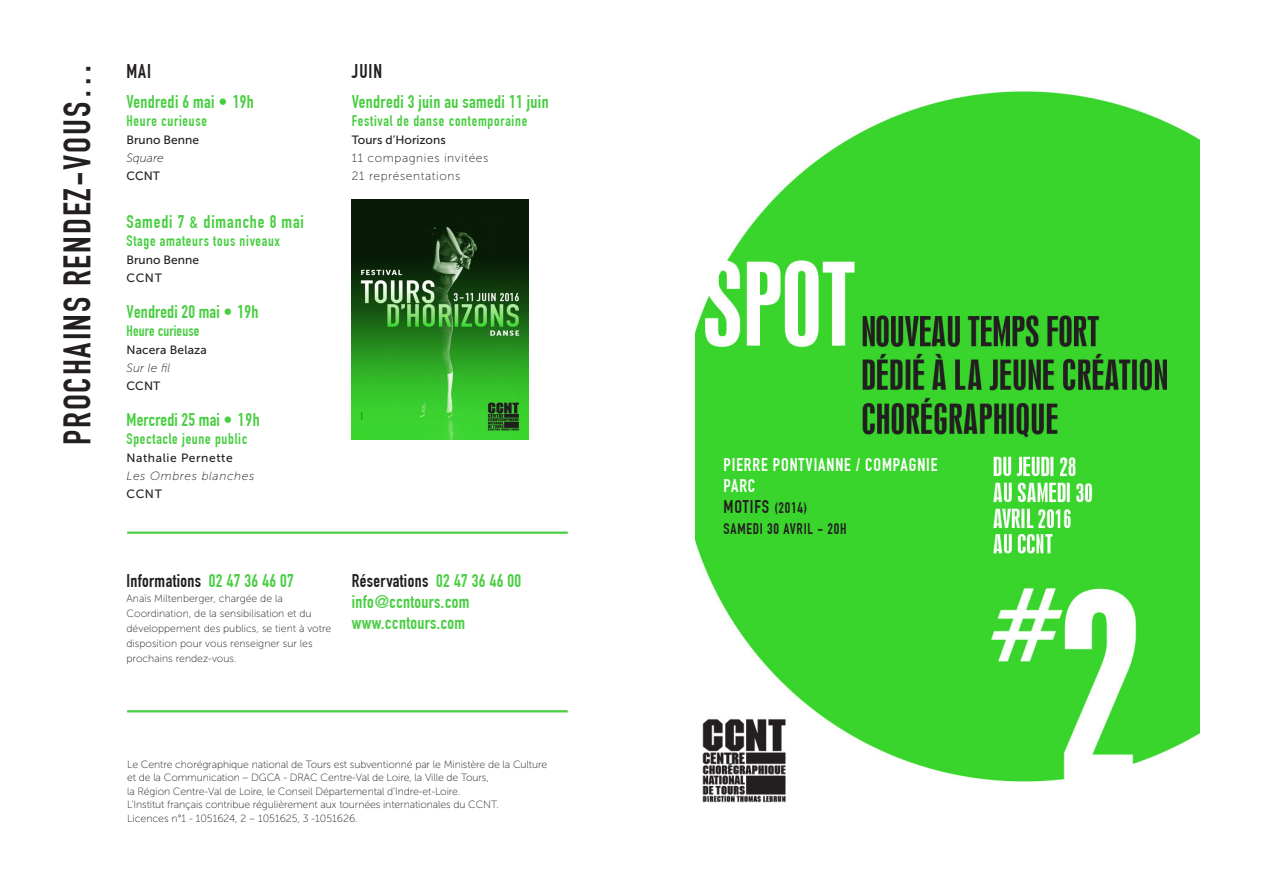
<style>
.page{position:relative;width:1263px;height:893px;background:#fff}
.page>*{position:absolute;margin:0;border:0;box-sizing:border-box;transform-origin:0 0}
.Titres{font:700 37.5px "DIN Condensed";letter-spacing:.05em;color:#231f20}
.titre_spectacle_lieu{font:700 19.5px "DIN Condensed";color:#231f20}
.DATE_NOIR{font:700 19.5px "DIN Condensed";color:#231f20}
.DATE_NOIR-2{font:700 18px/21px "DIN Condensed";letter-spacing:.02em;color:#49ce42}
.titre_spectacle_lieu-2{font:700 18px "DIN Condensed";letter-spacing:.02em;color:#49ce42}
.texte_presentation{font:700 18px/21px "DIN Condensed";letter-spacing:.05em;color:#fff}
.DATE_NOIR-3{font:700 18px "DIN Condensed";letter-spacing:.02em;color:#231f20}
.titre_spectacle_lieu-3{font:700 18px "DIN Condensed";letter-spacing:.05em;color:#49ce42}
.texte_presentation-2{font:700 18px "DIN Condensed";letter-spacing:.05em;color:#231f20}
.titre_spectacle_lieu-4{font:700 15px "DIN Condensed";letter-spacing:.05em;color:#49ce42}
.texte_presentation-3{font:700 15px "DIN Condensed";letter-spacing:.05em;color:#231f20}
.titre_spectacle_lieu-5{font:700 15px "DIN Condensed";letter-spacing:.01em;color:#49ce42}
.titre_spectacle_lieu-6{font:12px "Museo Sans 500";letter-spacing:.01em;color:#231f20}
.titre_spectacle_lieu-7{font:12px "Museo Sans 100";letter-spacing:.05em;color:#231f20}
.titre_spectacle_lieu-8{font:italic 12px "Museo Sans 100";letter-spacing:.05em;color:#231f20}
.titre_spectacle_lieu-9{font:12px "Museo Sans 500";letter-spacing:.05em;color:#231f20}
.Distribution{font:10.5px/15px "Museo Sans 100";letter-spacing:-.01em;color:#231f20}
.s1{color:#49ce42}
.s2{color:#231f20}
.s3{font-size:15px}
</style>
<div class="page">
<hr style="left:127px;top:531px;width:441px;height:3px;background:#49ce42">
<hr style="left:127px;top:710px;width:441px;height:2px;background:#49ce42">
<img style="left:695px;top:91px;width:504px;height:712px">
<img style="left:352px;top:200px;width:177px;height:239px">
<p class="Titres" style="left:55px;top:445px;width:384px;rotate:-90deg">PROCHAINS RENDEZ-VOUS…</p>
<p class="DATE_NOIR" style="left:126px;top:59px;width:26px">MAI</p>
<p class="DATE_NOIR-2" style="left:126px;top:91px;width:129px">Vendredi 6 mai • 19h</p>
<p class="titre_spectacle_lieu-4" style="left:126px;top:112px;width:82px">Heure curieuse</p>
<p class="titre_spectacle_lieu-6" style="left:126px;top:133px;width:74px">Bruno Benne</p>
<p class="titre_spectacle_lieu-8" style="left:126px;top:151px;width:39px">Square</p>
<p class="titre_spectacle_lieu-6" style="left:126px;top:169px;width:35px">CCNT</p>
<p class="titre_spectacle_lieu-3" style="left:126px;top:211px;width:179px">Samedi 7 &amp; dimanche 8 mai</p>
<p class="titre_spectacle_lieu-4" style="left:126px;top:232px;width:155px">Stage amateurs tous niveaux</p>
<p class="titre_spectacle_lieu-6" style="left:126px;top:253px;width:74px">Bruno Benne</p>
<p class="titre_spectacle_lieu-6" style="left:126px;top:271px;width:37px">CCNT</p>
<p class="titre_spectacle_lieu-2" style="left:126px;top:301px;width:133px">Vendredi 20 mai • 19h</p>
<p class="titre_spectacle_lieu-5" style="left:126px;top:322px;width:74px">Heure curieuse</p>
<p class="titre_spectacle_lieu-6" style="left:126px;top:343px;width:82px">Nacera Belaza</p>
<p class="titre_spectacle_lieu-8" style="left:126px;top:361px;width:45px">Sur le fil</p>
<p class="titre_spectacle_lieu-6" style="left:126px;top:379px;width:35px">CCNT</p>
<p class="titre_spectacle_lieu-2" style="left:126px;top:409px;width:135px">Mercredi 25 mai • 19h</p>
<p class="titre_spectacle_lieu-4" style="left:126px;top:430px;width:122px">Spectacle jeune public</p>
<p class="titre_spectacle_lieu-9" style="left:126px;top:451px;width:108px">Nathalie Pernette</p>
<p class="titre_spectacle_lieu-8" style="left:126px;top:469px;width:129px">Les Ombres blanches</p>
<p class="titre_spectacle_lieu-6" style="left:126px;top:487px;width:37px">CCNT</p>
<p class="titre_spectacle_lieu" style="left:352px;top:59px;width:32px">JUIN</p>
<p class="titre_spectacle_lieu-2" style="left:352px;top:91px;width:198px">Vendredi 3 juin au samedi 11 juin</p>
<p class="titre_spectacle_lieu-4" style="left:352px;top:112px;width:177px">Festival de danse contemporaine</p>
<p class="titre_spectacle_lieu-6" style="left:352px;top:133px;width:95px">Tours d’Horizons</p>
<p class="titre_spectacle_lieu-7" style="left:352px;top:151px;width:138px">11 compagnies invitées</p>
<p class="titre_spectacle_lieu-7" style="left:352px;top:169px;width:110px">21 représentations</p>
<p class="DATE_NOIR-3" style="left:126px;top:570px;width:169px">Informations <span class="s1">02 47 36 46 07</span></p>
<p class="Distribution" style="left:126px;top:591px;width:206px">Anaïs Miltenberger, chargée de la Coordination, de la sensibilisation et du développement des publics, se tient à votre disposition pour vous renseigner sur les prochains rendez-vous.</p>
<p class="DATE_NOIR-2" style="left:352px;top:570px;width:171px"><span class="s2">Réservations</span> 02 47 36 46 00 info@ccntours.com www.ccntours.com</p>
<p class="Distribution" style="left:127px;top:757px;width:422px;line-height:13.5px">Le Centre chorégraphique national de Tours est subventionné par le Ministère de la Culture et de la Communication – DGCA - DRAC Centre-Val de Loire, la Ville de Tours,<br>la Région Centre-Val de Loire, le Conseil Départemental d’Indre-et-Loire.<br>L’Institut français contribue régulièrement aux tournées internationales du CCNT.</p>
<p class="Distribution" style="left:127px;top:811px;width:232px">Licences n°1 - 1051624, 2 – 1051625, 3 -1051626.</p>
<p class="texte_presentation" style="left:724px;top:454px;width:215px">PIERRE PONTVIANNE / COMPAGNIE<br>PARC</p>
<p class="texte_presentation-2" style="left:724px;top:496px;width:85px">MOTIFS <span class="s3">(2014)</span></p>
<p class="texte_presentation-3" style="left:724px;top:520px;width:124px">SAMEDI 30 AVRIL - 20H</p>
</div>
